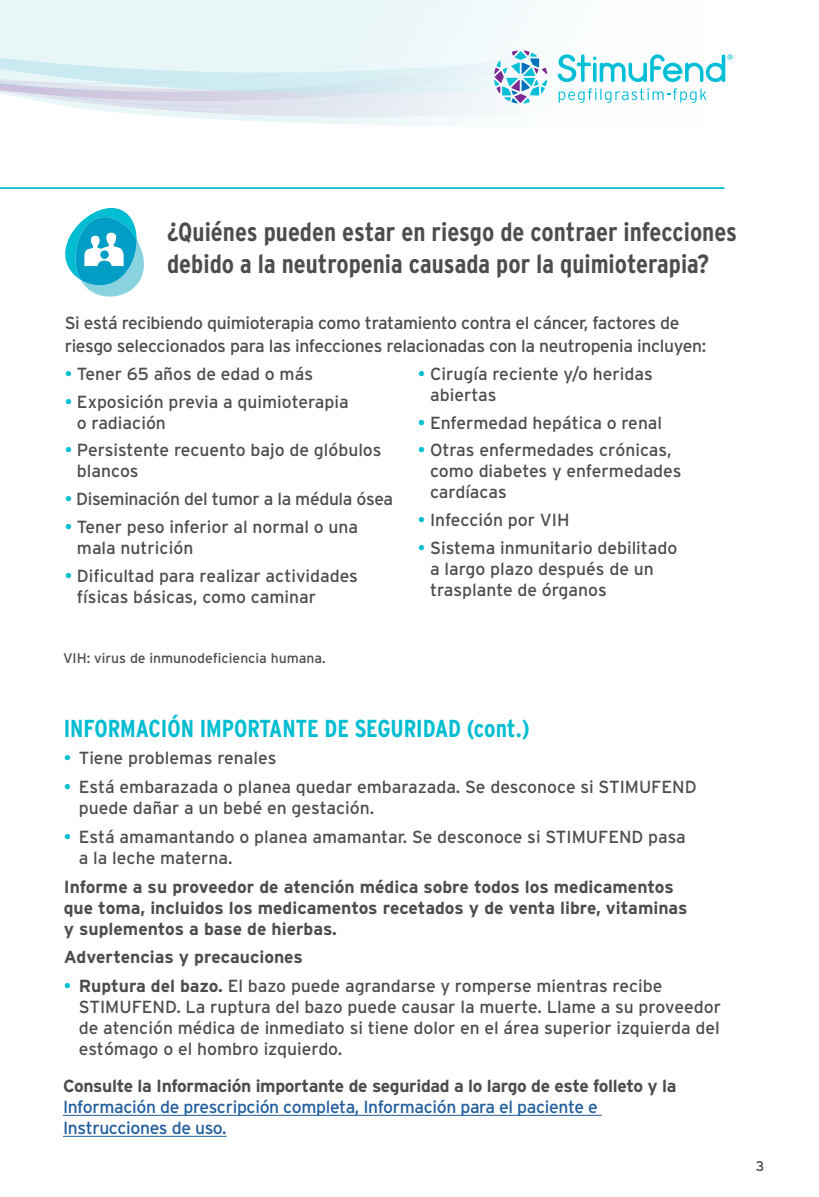
<style>
.page{position:relative;width:819px;height:1197px;background:#fff}
.page>*{position:absolute;margin:0;border:0;box-sizing:border-box;transform-origin:0 0}
.t1{font:700 26.25px/31.5px "Interstate Condensed";color:#4c4d4d}
.t2{font:700 24.5px "Interstate Condensed";color:#00bdd2}
.t3{font:17.5px/21px "Interstate";color:#4c4d4d}
.t4{font:17.5px/22.8px "Interstate";letter-spacing:-.02em;color:#4c4d4d}
.t5{font:700 17.5px/21px "Interstate";color:#4c4d4d}
.t6{font:17.5px/21px "Interstate";letter-spacing:-.02em;color:#215e9e}
.t7{font:700 17.5px "Interstate";letter-spacing:-.02em;color:#4c4d4d}
.t8{font:14px "Interstate";color:#4c4d4d}
.s1{color:#00bdd2}
.s2{font-weight:700}
</style>
<div class="page">
<svg style="left:183px;top:104px;width:314px;height:22px;fill:#f0f7f9"></svg>
<svg style="left:0;top:0;width:673px;height:102px;fill:#edf7f9"></svg>
<svg style="left:0;top:28px;width:385px;height:89px;background:#e1eef3"></svg>
<svg style="left:494px;top:51px;width:53px;height:53px"></svg>
<svg style="left:558px;top:54px;width:175px;height:28px"></svg>
<svg style="left:559px;top:88px;width:147px;height:15px"></svg>
<hr style="left:0;top:187px;width:724px;height:2px;background:#00bdd2">
<svg style="left:65px;top:208px;width:79px;height:89px"></svg>
<hr style="left:63px;top:1115px;width:539px;height:1px;background:#215e9e">
<hr style="left:63px;top:1136px;width:164px;height:1px;background:#215e9e">
<h1 class="t1" style="left:167px;top:216px;width:572px">¿Quiénes pueden estar en riesgo de contraer infecciones debido a la neutropenia causada por la quimioterapia?</h1>
<p class="t4" style="left:65px;top:311px;width:643px">Si está recibiendo quimioterapia como tratamiento contra el cáncer, factores de riesgo seleccionados para las infecciones relacionadas con la neutropenia incluyen:</p>
<p class="t3" style="left:65px;top:363px;width:250px"><span class="s1">•</span> Tener 65 años de edad o más</p>
<p class="t3" style="left:77px;top:391px;width:273px;text-indent:-12px"><span class="s1">•</span> Exposición previa a quimioterapia o radiación</p>
<p class="t3" style="left:77px;top:440px;width:306px;text-indent:-12px"><span class="s1">•</span> Persistente recuento bajo de glóbulos blancos</p>
<p class="t4" style="left:65px;top:487px;width:330px"><span class="s1">•</span> Diseminación del tumor a la médula ósea</p>
<p class="t3" style="left:77px;top:516px;width:283px;text-indent:-12px"><span class="s1">•</span> Tener peso inferior al normal o una mala nutrición</p>
<p class="t3" style="left:77px;top:565px;width:283px;text-indent:-12px"><span class="s1">•</span> Dificultad para realizar actividades físicas básicas, como caminar</p>
<p class="t3" style="left:430px;top:363px;width:224px;text-indent:-12px"><span class="s1">•</span> Cirugía reciente y/o heridas abiertas</p>
<p class="t3" style="left:418px;top:412px;width:246px"><span class="s1">•</span> Enfermedad hepática o renal</p>
<p class="t3" style="left:430px;top:440px;width:253px;text-indent:-12px"><span class="s1">•</span> Otras enfermedades crónicas, como diabetes y enfermedades cardíacas</p>
<p class="t3" style="left:418px;top:509px;width:153px"><span class="s1">•</span> Infección por VIH</p>
<p class="t3" style="left:430px;top:537px;width:249px;text-indent:-12px"><span class="s1">•</span> Sistema inmunitario debilitado a largo plazo después de un trasplante de órganos</p>
<p class="t8" style="left:63px;top:649px;width:264px">VIH: virus de inmunodeficiencia humana.</p>
<h2 class="t2" style="left:64px;top:714px;width:468px">INFORMACIÓN IMPORTANTE DE SEGURIDAD (cont.)</h2>
<p class="t3" style="left:64px;top:747px;width:214px"><span class="s1">•</span> Tiene problemas renales</p>
<p class="t3" style="left:79px;top:776px;width:619px;text-indent:-15px"><span class="s1">•</span> Está embarazada o planea quedar embarazada. Se desconoce si STIMUFEND puede dañar a un bebé en gestación.</p>
<p class="t3" style="left:79px;top:826px;width:609px;text-indent:-15px"><span class="s1">•</span> Está amamantando o planea amamantar. Se desconoce si STIMUFEND pasa a la leche materna.</p>
<p class="t5" style="left:64px;top:876px;width:625px">Informe a su proveedor de atención médica sobre todos los medicamentos que toma, incluidos los medicamentos recetados y de venta libre, vitaminas y suplementos a base de hierbas.</p>
<p class="t5" style="left:64px;top:947px;width:241px">Advertencias y precauciones</p>
<p class="t3" style="left:79px;top:975px;width:644px;text-indent:-15px"><span class="s1">•</span> <span class="s2">Ruptura del bazo.</span> El bazo puede agrandarse y romperse mientras recibe STIMUFEND. La ruptura del bazo puede causar la muerte. Llame a su proveedor de atención médica de inmediato si tiene dolor en el área superior izquierda del estómago o el hombro izquierdo.</p>
<p class="t7" style="left:63px;top:1076px;width:615px">Consulte la Información importante de seguridad a lo largo de este folleto y la</p>
<p class="t6" style="left:63px;top:1096px;width:536px">Información de prescripción completa, Información para el paciente e<br>Instrucciones de uso.</p>
<p class="t8" style="left:756px;top:1157px;width:10px">3</p>
</div>
